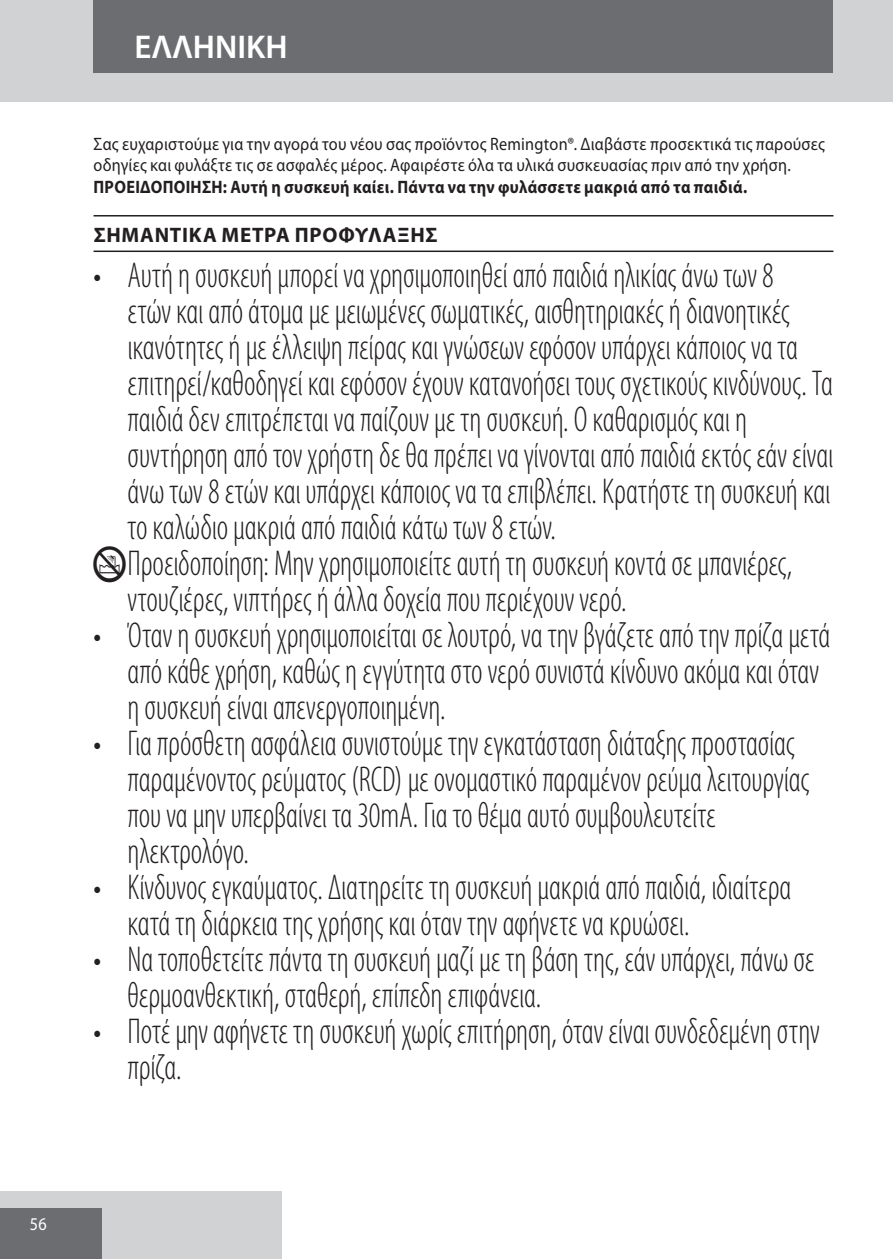
<style>
.page{position:relative;width:893px;height:1259px;background:#fff}
.page>*{position:absolute;margin:0;border:0;box-sizing:border-box;transform-origin:0 0}
.Mandatory_warnings{font:300 condensed 36px/36px "Myriad Pro";letter-spacing:-.005em;color:#231f20;scale:.9 1}
.t1{font:600 33px "Myriad Pro";color:#fff}
.heading{font:700 21px "Myriad Pro";letter-spacing:.035em;color:#231f20}
.default{font:18px/21.6px "Myriad Pro";letter-spacing:.015em;color:#231f20;scale:.9 1}
.default-2{font:700 18px "Myriad Pro";letter-spacing:.02em;color:#231f20;scale:.9 1}
.t2{font:18px "Myriad Pro";color:#fff;scale:.9 1}
.s1{font-family:"Myriad IS Otext";font-weight:400;font-stretch:normal}
</style>
<div class="page">
<div style="left:0;top:0;width:893px;height:102px;background:#d1d2d4"></div>
<div style="left:0;top:1191px;width:282px;height:68px;background:#d1d2d4"></div>
<div style="left:0;top:1208px;width:102px;height:51px;background:#6c6d70"></div>
<div style="left:94px;top:0;width:739px;height:73px;background:#6c6d70"></div>
<hr style="left:94px;top:215px;width:739px;height:1px;background:#231f20">
<hr style="left:94px;top:250px;width:739px;height:2px;background:#231f20">
<p class="t1" style="left:134px;top:28px;width:155px">EΛΛHNIKH</p>
<p class="default" style="left:94px;top:133px;width:814px">Σας ευχαριστούμε για την αγορά του νέου σας προϊόντος Remington®. Διαβάστε προσεκτικά τις παρούσες οδηγίες και φυλάξτε τις σε ασφαλές μέρος. Αφαιρέστε όλα τα υλικά συσκευασίας πριν από την χρήση.</p>
<p class="default-2" style="left:94px;top:177px;width:728px">ΠΡΟΕΙΔΟΠΟΙΗΣΗ: Αυτή η συσκευή καίει. Πάντα να την φυλάσσετε μακριά από τα παιδιά.</p>
<p class="heading" style="left:94px;top:223px;width:345px">ΣΗΜΑΝΤΙΚΑ ΜΕΤΡΑ ΠΡΟΦΥΛΑΞΗΣ</p>
<p class="Mandatory_warnings" style="left:128px;top:257px;width:786px;text-indent:-34px">• Αυτή η συσκευή μπορεί να χρησιμοποιηθεί από παιδιά ηλικίας άνω των 8<br>ετών και από άτομα με μειωμένες σωματικές, αισθητηριακές ή διανοητικές ικανότητες ή με έλλειψη πείρας και γνώσεων εφόσον υπάρχει κάποιος να τα επιτηρεί/καθοδηγεί και εφόσον έχουν κατανοήσει τους σχετικούς κινδύνους. Τα παιδιά δεν επιτρέπεται να παίζουν με τη συσκευή. Ο καθαρισμός και η συντήρηση από τον χρήστη δε θα πρέπει να γίνονται από παιδιά εκτός εάν είναι άνω των 8 ετών και υπάρχει κάποιος να τα επιβλέπει. Κρατήστε τη συσκευή και το καλώδιο μακριά από παιδιά κάτω των 8 ετών.</p>
<p class="Mandatory_warnings" style="left:128px;top:545px;width:740px;text-indent:-34px"><span class="s1">L</span>Προειδοποίηση: Μην χρησιμοποιείτε αυτή τη συσκευή κοντά σε μπανιέρες, ντουζιέρες, νιπτήρες ή άλλα δοχεία που περιέχουν νερό.</p>
<p class="Mandatory_warnings" style="left:128px;top:617px;width:782px;text-indent:-34px">• Όταν η συσκευή χρησιμοποιείται σε λουτρό, να την βγάζετε από την πρίζα μετά από κάθε χρήση, καθώς η εγγύτητα στο νερό συνιστά κίνδυνο ακόμα και όταν η συσκευή είναι απενεργοποιημένη.</p>
<p class="Mandatory_warnings" style="left:128px;top:725px;width:759px;text-indent:-34px">• Για πρόσθετη ασφάλεια συνιστούμε την εγκατάσταση διάταξης προστασίας παραμένοντος ρεύματος (RCD) με ονομαστικό παραμένον ρεύμα λειτουργίας που να μην υπερβαίνει τα 30mA. Για το θέμα αυτό συμβουλευτείτε ηλεκτρολόγο.</p>
<p class="Mandatory_warnings" style="left:128px;top:869px;width:739px;text-indent:-34px">• Κίνδυνος εγκαύματος. Διατηρείτε τη συσκευή μακριά από παιδιά, ιδιαίτερα κατά τη διάρκεια της χρήσης και όταν την αφήνετε να κρυώσει.</p>
<p class="Mandatory_warnings" style="left:128px;top:941px;width:765px;text-indent:-34px">• Να τοποθετείτε πάντα τη συσκευή μαζί με τη βάση της, εάν υπάρχει, πάνω σε θερμοανθεκτική, σταθερή, επίπεδη επιφάνεια.</p>
<p class="Mandatory_warnings" style="left:128px;top:1013px;width:771px;text-indent:-34px">• Ποτέ μην αφήνετε τη συσκευή χωρίς επιτήρηση, όταν είναι συνδεδεμένη στην πρίζα.</p>
<p class="t2" style="left:30px;top:1214px;width:20px">56</p>
</div>
